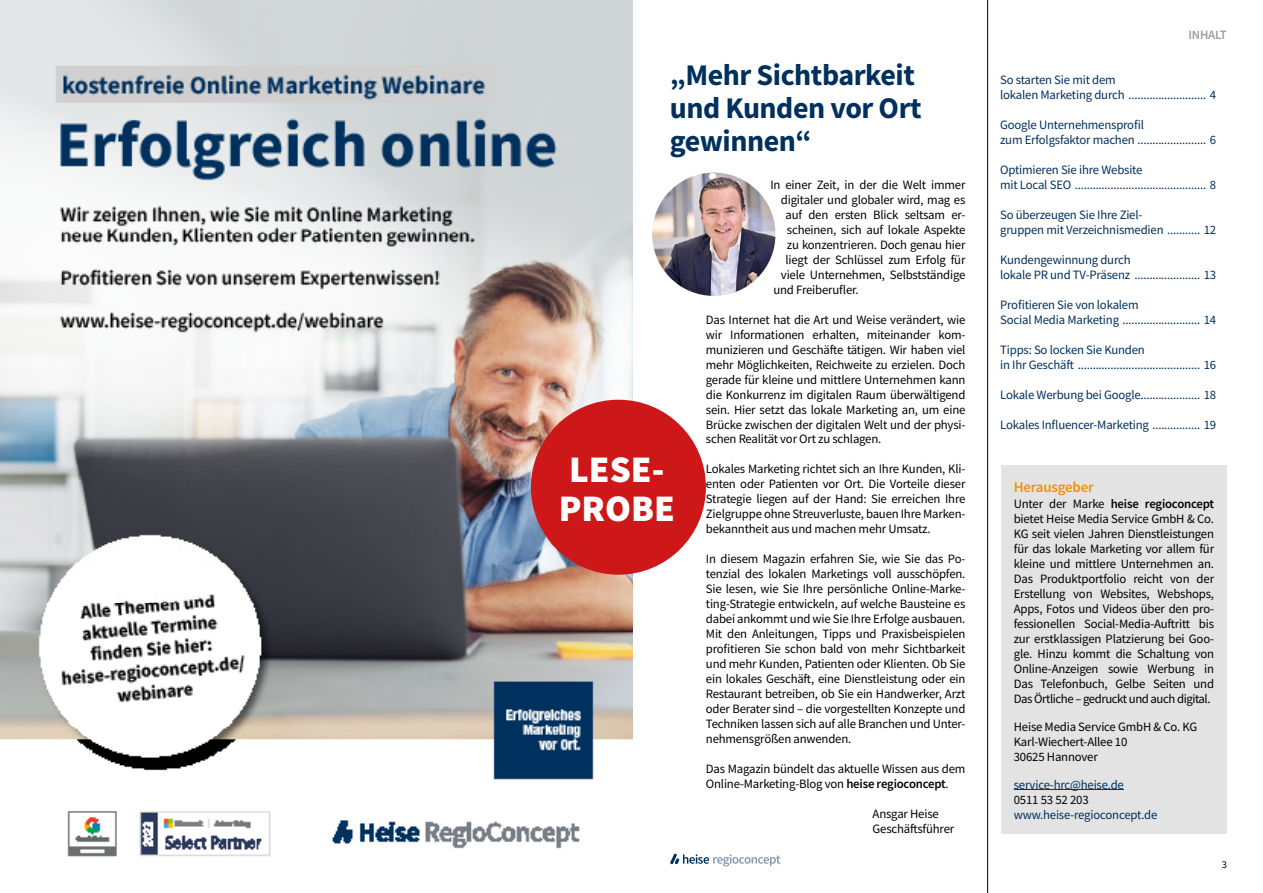
<style>
.page{position:relative;width:1263px;height:893px;background:#fff}
.page>*{position:absolute;margin:0;border:0;box-sizing:border-box;transform-origin:0 0}
.t1{font:900 37.5px "Source Sans Pro";color:#fff}
.t2{font:700 30px/33px "Source Sans Pro";letter-spacing:-.015em;color:#00305d}
.t3{font:600 15px "Source Sans Pro";letter-spacing:-.015em;color:#f39200}
.t4{font:12.75px/15px "Source Sans Pro";letter-spacing:-.015em;color:#000;text-align:justify}
.t5{font:12.75px/15px "Source Sans Pro";letter-spacing:-.015em;color:#00305d}
.t6{font:600 12.75px "Source Sans Pro";letter-spacing:-.015em;color:#9d9d9c}
.t7{font:10.5px "Source Sans Pro";color:#000}
.s1{font-weight:600}
</style>
<div class="page">
<img style="left:0;top:0;width:633px;height:857px">
<hr style="left:987px;top:0;width:1px;height:893px;background:#000">
<div style="left:1001px;top:465px;width:226px;height:369px;background:#e3e3e3"></div>
<hr style="left:1014px;top:789px;width:110px;height:1px;background:#00305d">
<img style="left:652px;top:173px;width:123px;height:123px;border-radius:62px">
<svg style="left:670px;top:853px;width:110px;height:13px"></svg>
<div style="left:531px;top:400px;width:175px;height:175px;background:#cd1719;border-radius:50%"></div>
<h2 class="t2" style="left:670px;top:58px;width:253px">„Mehr Sichtbarkeit und Kunden vor Ort gewinnen“</h2>
<p class="t1" style="left:569px;top:443px;width:97px">LESE-</p>
<p class="t1" style="left:559px;top:482px;width:118px">PROBE</p>
<p class="t4" style="left:770px;top:177px;width:197px">In einer Zeit, in der die Welt immer</p>
<p class="t4" style="left:781px;top:192px;width:186px">digitaler und globaler wird, mag es</p>
<p class="t4" style="left:785px;top:207px;width:182px">auf den ersten Blick seltsam er-</p>
<p class="t4" style="left:787px;top:222px;width:180px">scheinen, sich auf lokale Aspekte</p>
<p class="t4" style="left:787px;top:237px;width:180px">zu konzentrieren. Doch genau hier</p>
<p class="t4" style="left:785px;top:252px;width:181px">liegt der Schlüssel zum Erfolg für</p>
<p class="t4" style="left:781px;top:267px;width:186px">viele Unternehmen, Selbstständige</p>
<p class="t4" style="left:773px;top:282px;width:87px">und Freiberufler.</p>
<p class="t4" style="left:706px;top:312px;width:261px">Das Internet hat die Art und Weise verändert, wie wir Informationen erhalten, miteinander kom&shy;munizieren und Geschäfte tätigen. Wir haben viel mehr Möglichkeiten, Reichweite zu erzielen. Doch gerade für kleine und mittlere Unternehmen kann die Konkurrenz im digitalen Raum überwältigend sein. Hier setzt das lokale Marketing an, um eine Brücke zwischen der digitalen Welt und der physi&shy;schen Realität vor Ort zu schlagen.</p>
<p class="t4" style="left:706px;top:462px;width:261px">Lokales Marketing richtet sich an Ihre Kunden, Kli&shy;enten oder Patienten vor Ort. Die Vorteile dieser Strategie liegen auf der Hand: Sie erreichen Ihre Zielgruppe ohne Streuverluste, bauen Ihre Marken&shy;bekanntheit aus und machen mehr Umsatz.</p>
<p class="t4" style="left:706px;top:552px;width:261px">In diesem Magazin erfahren Sie, wie Sie das Po&shy;tenzial des lokalen Marketings voll ausschöpfen.<br>Sie lesen, wie Sie Ihre persönliche Online-Marke&shy;ting-Strategie entwickeln, auf welche Bausteine es dabei ankommt und wie Sie Ihre Erfolge ausbauen.<br>Mit den Anleitungen, Tipps und Praxisbeispielen profitieren Sie schon bald von mehr Sichtbarkeit und mehr Kunden, Patienten oder Klienten. Ob Sie ein lokales Geschäft, eine Dienstleistung oder ein Restaurant betreiben, ob Sie ein Handwerker, Arzt oder Berater sind – die vorgestellten Konzepte und Techniken lassen sich auf alle Branchen und Unter&shy;nehmensgrößen anwenden.</p>
<p class="t4" style="left:706px;top:762px;width:261px">Das Magazin bündelt das aktuelle Wissen aus dem<br>Online-Marketing-Blog von <span class="s1">heise regioconcept</span>.</p>
<p class="t4" style="left:873px;top:807px;width:83px">Ansgar Heise<br>Geschäftsführer</p>
<p class="t6" style="left:1188px;top:27px;width:40px">INHALT</p>
<p class="t5" style="left:1000px;top:72px;width:217px">So starten Sie mit dem<br>lokalen Marketing durch .......................... 4</p>
<p class="t5" style="left:1000px;top:117px;width:217px">Google Unternehmensprofil<br>zum Erfolgsfaktor machen ....................... 6</p>
<p class="t5" style="left:1000px;top:162px;width:217px">Optimieren Sie ihre Website<br>mit Local SEO ............................................ 8</p>
<p class="t5" style="left:1000px;top:207px;width:217px">So überzeugen Sie Ihre Ziel-<br>gruppen mit Verzeichnismedien ........... 12</p>
<p class="t5" style="left:1000px;top:252px;width:217px">Kundengewinnung durch<br>lokale PR und TV-Präsenz ...................... 13</p>
<p class="t5" style="left:1000px;top:297px;width:217px">Profitieren Sie von lokalem<br>Social Media Marketing .......................... 14</p>
<p class="t5" style="left:1000px;top:342px;width:217px">Tipps: So locken Sie Kunden<br>in Ihr Geschäft ......................................... 16</p>
<p class="t5" style="left:1000px;top:387px;width:218px">Lokale Werbung bei Google.................... 18</p>
<p class="t5" style="left:1000px;top:417px;width:217px">Lokales Influencer-Marketing ................ 19</p>
<p class="t3" style="left:1014px;top:477px;width:81px">Herausgeber</p>
<p class="t4" style="left:1014px;top:496px;width:202px">Unter der Marke <span class="s1">heise regioconcept </span>bietet Heise Media Service GmbH &amp; Co.<br>KG seit vielen Jahren Dienstleistungen für das lokale Marketing vor allem für kleine und mittlere Unternehmen an.<br>Das Produktportfolio reicht von der Erstellung von Websites, Webshops, Apps, Fotos und Videos über den pro&shy;fessionellen Social-Media-Auftritt bis zur erstklassigen Platzierung bei Goo&shy;gle. Hinzu kommt die Schaltung von Online-Anzeigen sowie Werbung in Das Telefonbuch, Gelbe Seiten und Das Örtliche – gedruckt und auch digital.</p>
<p class="t4" style="left:1014px;top:719px;width:185px;text-align:left">Heise Media Service GmbH &amp; Co. KG<br>Karl-Wiechert-Allee 10<br>30625 Hannover</p>
<p class="t5" style="left:1014px;top:777px;width:112px">service-hrc@heise.de</p>
<p class="t4" style="left:1014px;top:792px;width:76px">0511 53 52 203</p>
<p class="t5" style="left:1014px;top:807px;width:145px">www.heise-regioconcept.de</p>
<p class="t7" style="left:1222px;top:857px;width:7px">3</p>
</div>
